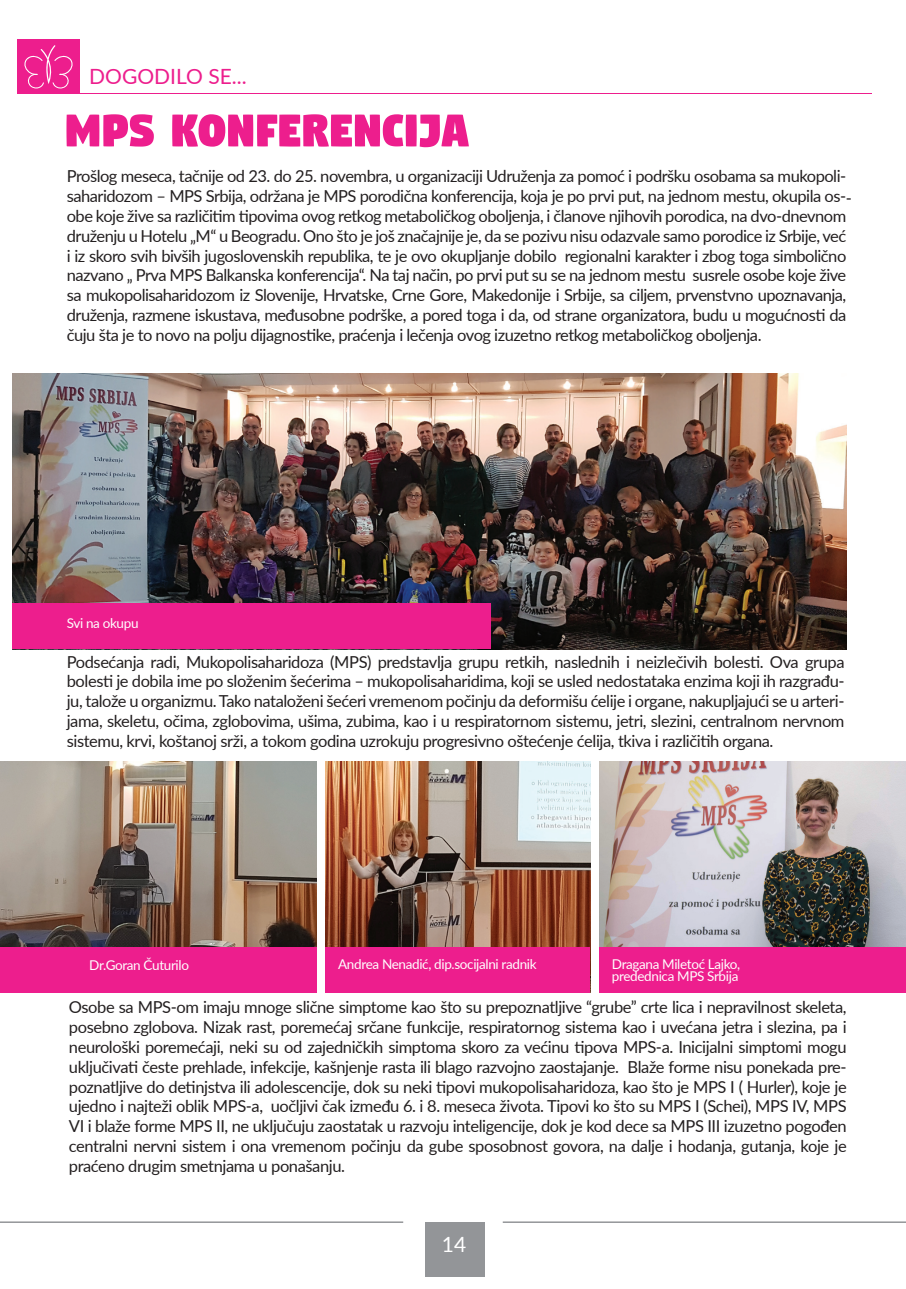
<style>
.page{position:relative;width:906px;height:1289px;background:#fff}
.page>*{position:absolute;margin:0;border:0;box-sizing:border-box;transform-origin:0 0}
.t1{font:54px "Digitalt";color:#ed1e8d}
.t2{font:21px "Lato";color:#ed1e8d}
.t3{font:21px "Lato";color:#fff}
.t4{font:16.5px/19.8px "Lato";letter-spacing:-.025em;color:#231f20;text-align:justify}
.t5{font:13.5px/12px "Lato";letter-spacing:-.025em;color:#fff}
</style>
<div class="page">
<div style="left:425px;top:1222px;width:59px;height:54px;background:#939598"></div>
<hr style="left:0;top:1221px;width:403px;height:1px;background:#939598">
<hr style="left:503px;top:1221px;width:403px;height:1px;background:#939598">
<div style="left:17px;top:40px;width:63px;height:54px;background:#ed1e8d"></div>
<svg style="left:24px;top:45px;width:848px;height:49px"></svg>
<img style="left:325px;top:761px;width:265px;height:185px">
<img style="left:599px;top:761px;width:307px;height:185px">
<img style="left:13px;top:373px;width:833px;height:276px">
<img style="left:0;top:761px;width:316px;height:185px">
<div style="left:325px;top:946px;width:265px;height:46px;background:#ed1e8d"></div>
<div style="left:599px;top:946px;width:307px;height:46px;background:#ed1e8d"></div>
<div style="left:13px;top:603px;width:478px;height:46px;background:#ed1e8d"></div>
<div style="left:0;top:946px;width:316px;height:46px;background:#ed1e8d"></div>
<p class="t2" style="left:89px;top:61px;width:159px">DOGODILO SE...</p>
<h1 class="t1" style="left:64px;top:105px;width:406px">MPS KONFERENCIJA</h1>
<p class="t4" style="left:67px;top:166px;width:781px">Prošlog meseca, tačnije od 23. do 25. novembra, u organizaciji Udruženja za pomoć i podršku osobama sa mukopoli&shy;saharidozom – MPS Srbija, održana je MPS porodična konferencija, koja je po prvi put, na jednom mestu, okupila os&shy;obe koje žive sa različitim tipovima ovog retkog metaboličkog oboljenja, i članove njihovih porodica, na dvo-dnevnom druženju u Hotelu „M“ u Beogradu. Ono što je još značajnije je, da se pozivu nisu odazvale samo porodice iz Srbije, već i iz skoro svih bivših jugoslovenskih republika, te je ovo okupljanje dobilo regionalni karakter i zbog toga simbolično nazvano „ Prva MPS Balkanska konferencija“. Na taj način, po prvi put su se na jednom mestu susrele osobe koje žive sa mukopolisaharidozom iz Slovenije, Hrvatske, Crne Gore, Makedonije i Srbije, sa ciljem, prvenstvno upoznavanja, druženja, razmene iskustava, međusobne podrške, a pored toga i da, od strane organizatora, budu u mogućnosti da čuju šta je to novo na polju dijagnostike, praćenja i lečenja ovog izuzetno retkog metaboličkog oboljenja.</p>
<p class="t4" style="left:846px;top:187px;width:8px">-</p>
<p class="t5" style="left:67px;top:617px;width:73px">Svi na okupu</p>
<p class="t4" style="left:67px;top:651px;width:779px">Podsećanja radi, Mukopolisaharidoza (MPS) predstavlja grupu retkih, naslednih i neizlečivih bolesti. Ova grupa bolesti je dobila ime po složenim šećerima – mukopolisaharidima, koji se usled nedostataka enzima koji ih razgrađu&shy;ju, talože u organizmu. Tako nataloženi šećeri vremenom počinju da deformišu ćelije i organe, nakupljajući se u arteri&shy;jama, skeletu, očima, zglobovima, ušima, zubima, kao i u respiratornom sistemu, jetri, slezini, centralnom nervnom sistemu, krvi, koštanoj srži, a tokom godina uzrokuju progresivno oštećenje ćelija, tkiva i različitih organa.</p>
<p class="t5" style="left:89px;top:958px;width:101px">Dr.Goran Čuturilo</p>
<p class="t5" style="left:338px;top:957px;width:200px">Andrea Nenadić, dip.socijalni radnik</p>
<p class="t5" style="left:612px;top:957px;width:130px">Dragana Miletoć Lajko, predednica MPS Srbija</p>
<p class="t4" style="left:69px;top:996px;width:779px">Osobe sa MPS-om imaju mnoge slične simptome kao što su prepoznatljive “grube” crte lica i nepravilnost skeleta, posebno zglobova. Nizak rast, poremećaj srčane funkcije, respiratornog sistema kao i uvećana jetra i slezina, pa i neurološki poremećaji, neki su od zajedničkih simptoma skoro za većinu tipova MPS-a. Inicijalni simptomi mogu uključivati česte prehlade, infekcije, kašnjenje rasta ili blago razvojno zaostajanje. Blaže forme nisu ponekada pre&shy;poznatljive do detinjstva ili adolescencije, dok su neki tipovi mukopolisaharidoza, kao što je MPS I ( Hurler), koje je ujedno i najteži oblik MPS-a, uočljivi čak između 6. i 8. meseca života. Tipovi ko što su MPS I (Schei), MPS IV, MPS VI i blaže forme MPS II, ne uključuju zaostatak u razvoju inteligencije, dok je kod dece sa MPS III izuzetno pogođen centralni nervni sistem i ona vremenom počinju da gube sposobnost govora, na dalje i hodanja, gutanja, koje je praćeno drugim smetnjama u ponašanju.</p>
<p class="t3" style="left:442px;top:1229px;width:26px">14</p>
</div>
